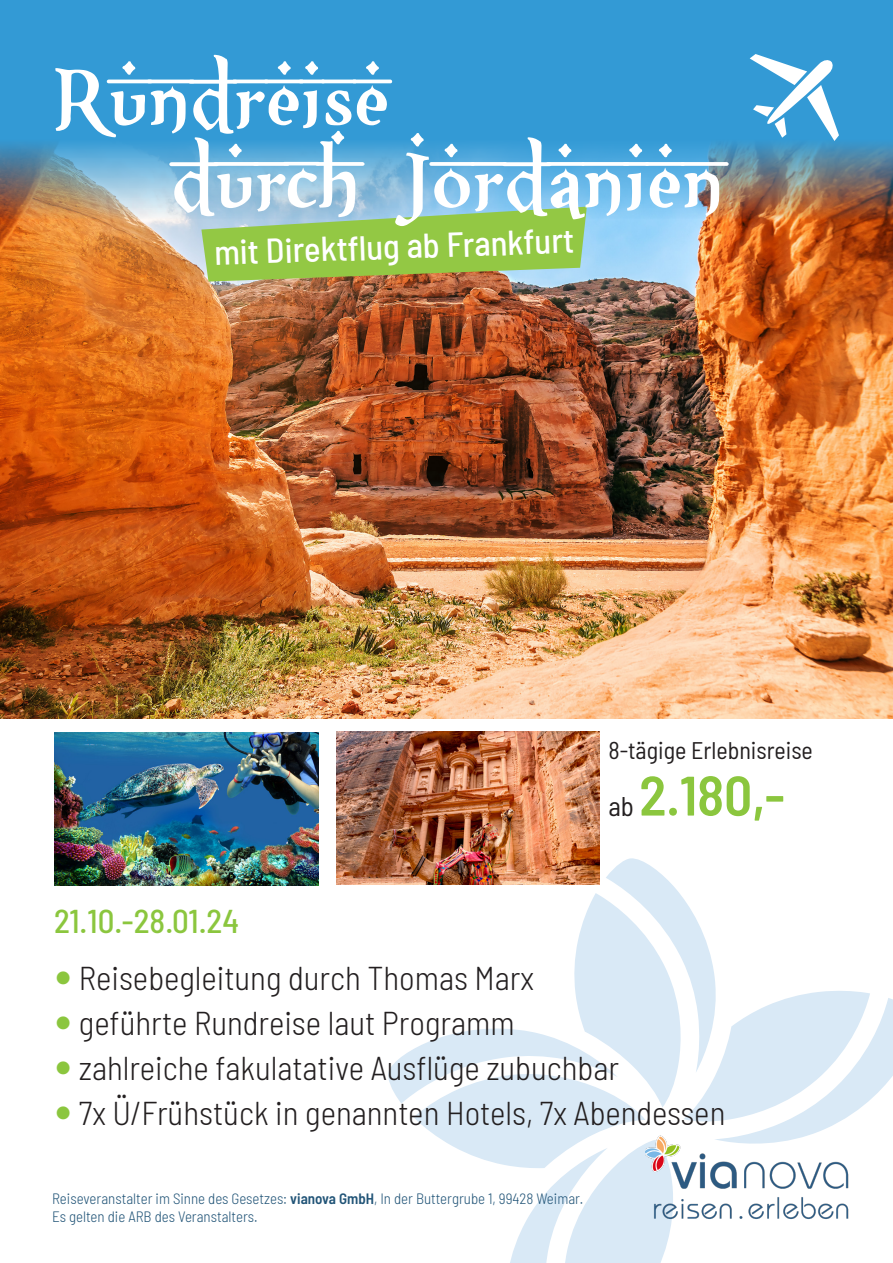
<style>
.page{position:relative;width:893px;height:1263px;background:#fff}
.page>*{position:absolute;margin:0;border:0;box-sizing:border-box;transform-origin:0 0}
.t1{font:84px "XXIIARABIAN ONENIGHTSTAND Bold";color:#fff}
.t2{font:600 semi-condensed 55.5px "Barlow";color:#8bc63e}
.t3{font:500 semi-condensed 34.5px "Barlow";color:#fff}
.t4{font:300 semi-condensed 33px "Barlow";color:#231f20}
.t5{font:500 semi-condensed 33px "Barlow";color:#8bc63e}
.t6{font:semi-condensed 24px "Barlow";color:#231f20}
.t7{font:300 semi-condensed 15px "Barlow";color:#215477}
.s1{font-weight:400;font-size:27px;color:#231f20}
.s2{font-weight:600}
</style>
<div class="page">
<svg style="left:388px;top:858px;width:505px;height:405px"></svg>
<img style="left:0;top:219px;width:893px;height:499px">
<img style="left:55px;top:732px;width:264px;height:153px">
<img style="left:336px;top:731px;width:264px;height:154px">
<svg style="left:0;top:0;width:893px;height:219px;background:#4b9dcc"></svg>
<svg style="left:201px;top:207px;width:386px;height:75px;background:#99c365"></svg>
<svg style="left:750px;top:54px;width:89px;height:87px"></svg>
<img style="left:645px;top:1134px;width:214px;height:86px">
<p class="t1" style="left:52px;top:43px;width:339px">Rundreise</p>
<p class="t1" style="left:171px;top:125px;width:554px">durch Jordanien</p>
<p class="t3" style="left:213px;top:228px;width:362px;rotate:-2deg">mit Direktflug ab Frankfurt</p>
<p class="t5" style="left:54px;top:898px;width:186px">21.10.-28.01.24</p>
<p class="t6" style="left:608px;top:733px;width:206px">8-tägige Erlebnisreise</p>
<p class="t2" style="left:608px;top:755px;width:178px"><span class="s1">ab</span> 2.180,-</p>
<p class="t4" style="left:79px;top:954px;width:457px">Reisebegleitung durch Thomas Marx</p>
<p class="t4" style="left:79px;top:999px;width:437px">geführte Rundreise laut Programm</p>
<p class="t4" style="left:79px;top:1044px;width:542px">zahlreiche fakulatative Ausflüge zubuchbar</p>
<p class="t4" style="left:79px;top:1089px;width:648px">7x Ü/Frühstück in genannten Hotels, 7x Abendessen</p>
<p class="t7" style="left:52px;top:1188px;width:533px">Reiseveranstalter im Sinne des Gesetzes: <span class="s2">vianova GmbH</span>, In der Buttergrube 1, 99428 Weimar.</p>
<p class="t7" style="left:52px;top:1206px;width:207px">Es gelten die ARB des Veranstalters.</p>
</div>
